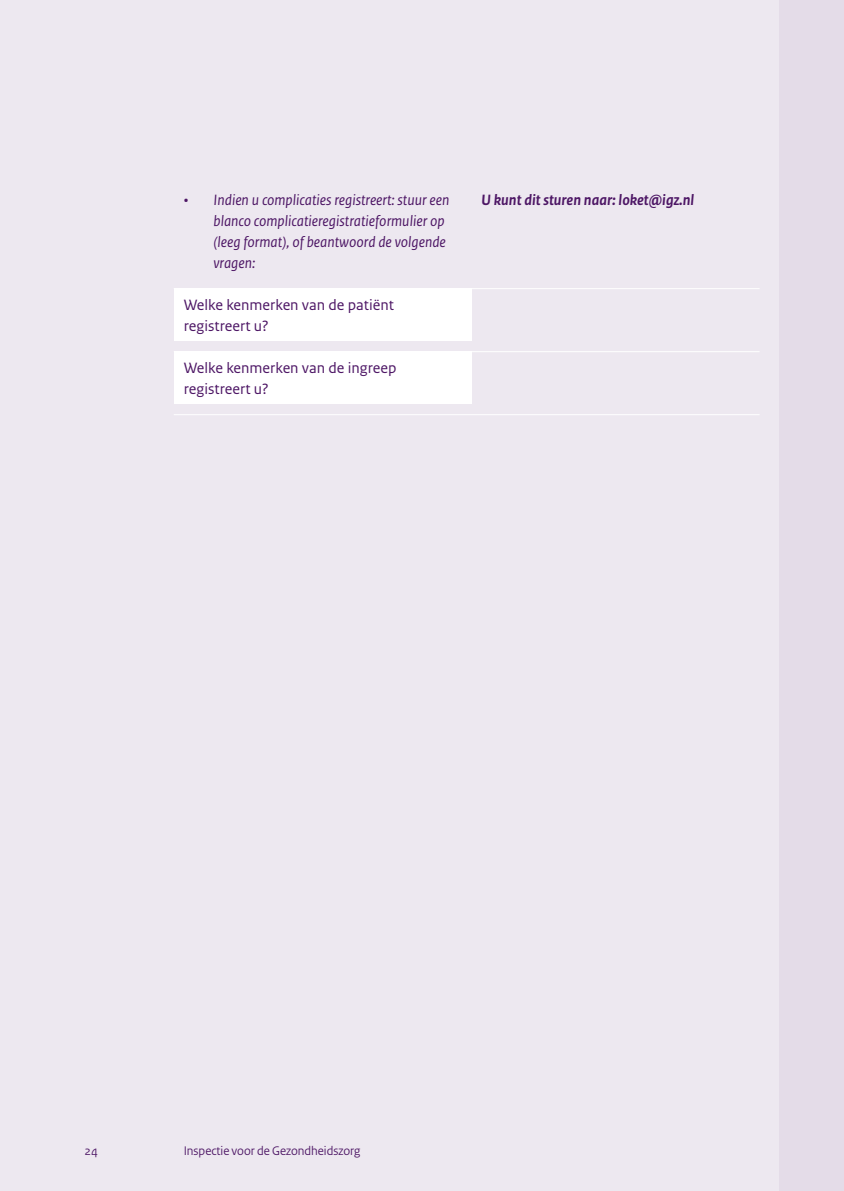
<style>
.page{position:relative;width:844px;height:1191px;background:#fff}
.page>*{position:absolute;margin:0;border:0;box-sizing:border-box;transform-origin:0 0}
.t1{font:italic 15.75px/21px "Rijksoverheid Sans Text";color:#4d1665;text-align:justify}
.t2{font:15.75px/21px "Rijksoverheid Sans Text";color:#4d1665}
.t3{font:italic 700 15.75px "Rijksoverheid Sans Text";color:#4d1665}
.t4{font:13.12px "Rijksoverheid Sans";color:#4d1665}
</style>
<div class="page">
<div style="left:0;top:0;width:843px;height:1191px;background:#ede8f0"></div>
<div style="left:174px;top:289px;width:297px;height:52px;background:#fff"></div>
<div style="left:174px;top:352px;width:297px;height:52px;background:#fff"></div>
<hr style="left:174px;top:288px;width:585px;height:1px;background:#fff">
<hr style="left:174px;top:351px;width:585px;height:1px;background:#fff">
<hr style="left:174px;top:414px;width:585px;height:1px;background:#fff">
<div style="left:779px;top:0;width:64px;height:1191px;background:#e4dce8"></div>
<p class="t1" style="left:184px;top:189px;width:267px">• Indien u complicaties registreert: stuur een</p>
<p class="t3" style="left:481px;top:191px;width:214px">U kunt dit sturen naar: loket@igz.nl</p>
<p class="t1" style="left:213px;top:210px;width:234px">blanco complicatieregistratieformulier op (leeg format), of beantwoord de volgende vragen:</p>
<p class="t2" style="left:184px;top:294px;width:212px">Welke kenmerken van de patiënt registreert u?</p>
<p class="t2" style="left:184px;top:357px;width:214px">Welke kenmerken van de ingreep registreert u?</p>
<p class="t4" style="left:84px;top:1142px;width:15px">24</p>
<p class="t4" style="left:184px;top:1142px;width:178px">Inspectie voor de Gezondheidszorg</p>
</div>
